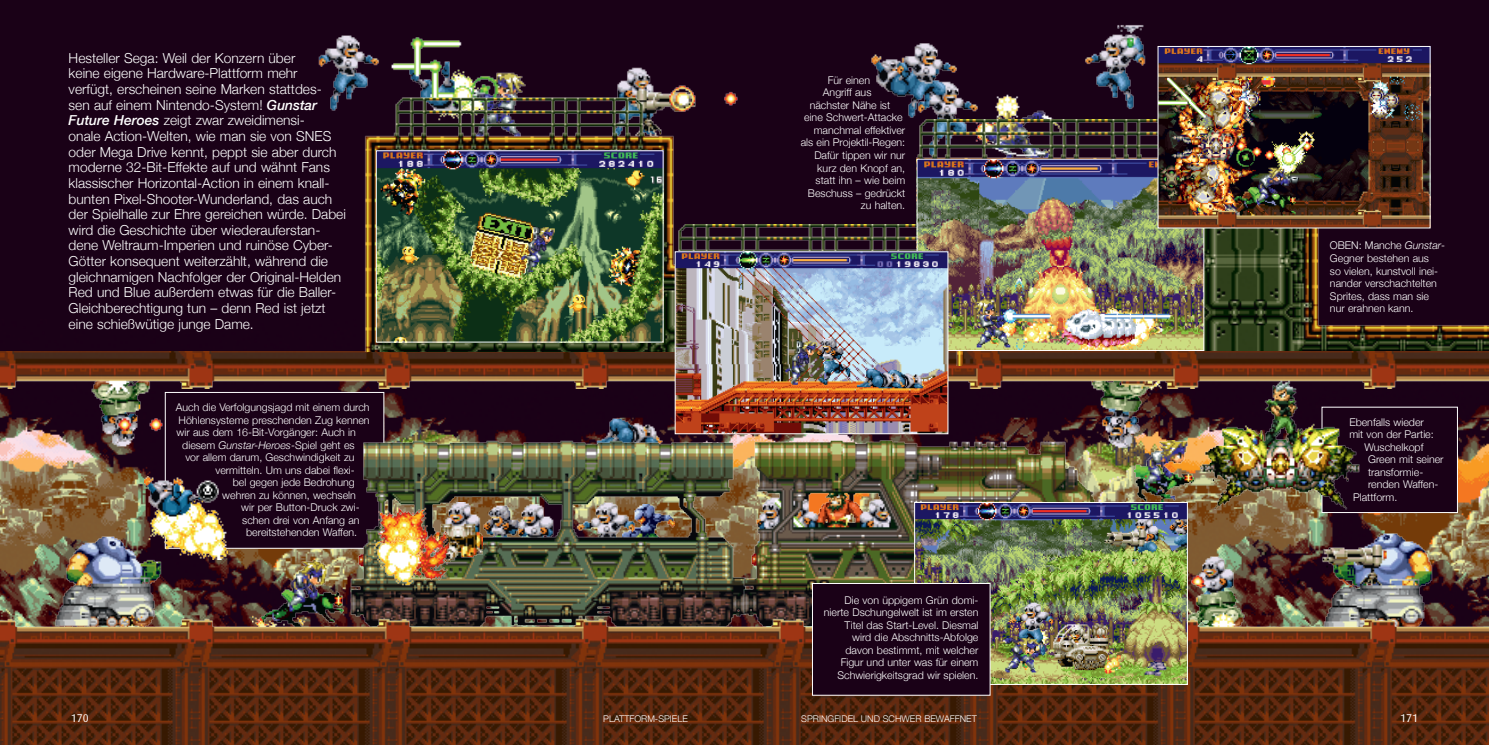
<style>
.page{position:relative;width:1489px;height:745px;background:#fff}
.page>*{position:absolute;margin:0;border:0;box-sizing:border-box;transform-origin:0 0}
.t1{font:300 13.75px/15.6px "Helvetica Neue";color:#fff}
.t2{font:11.25px "Dax";color:#fff}
.t3{font:300 10.62px/12.5px "Helvetica Neue";color:#fff}
.t4{font:300 9.25px "Helvetica Neue";color:#fff}
.s1{font-weight:500;font-style:italic}
.s2{font-style:italic}
</style>
<div class="page">
<div style="left:0;top:0;width:1488px;height:744px;background:#1a0117"></div>
<img style="left:0;top:350px;width:1488px;height:267px">
<div style="left:165px;top:392px;width:219px;height:156px;background:#1a0117;border:1px solid #fff"></div>
<img style="left:46px;top:532px;width:117px;height:85px">
<img style="left:85px;top:388px;width:81px;height:62px">
<img style="left:1073px;top:388px;width:97px;height:62px">
<img style="left:1187px;top:552px;width:66px;height:65px">
<img style="left:583px;top:414px;width:91px;height:10px">
<img style="left:144px;top:476px;width:83px;height:83px">
<img style="left:331px;top:424px;width:397px;height:193px">
<img style="left:728px;top:425px;width:392px;height:192px">
<img style="left:1295px;top:518px;width:149px;height:99px">
<img style="left:253px;top:560px;width:90px;height:57px">
<img style="left:0;top:617px;width:1488px;height:127px">
<img style="left:0;top:351px;width:1488px;height:37px">
<img style="left:441px;top:502px;width:41px;height:59px">
<img style="left:617px;top:67px;width:121px;height:39px">
<img style="left:318px;top:35px;width:208px;height:76px">
<img style="left:1204px;top:158px;width:284px;height:192px">
<img style="left:356px;top:96px;width:345px;height:255px">
<img style="left:871px;top:43px;width:203px;height:77px">
<img style="left:916px;top:120px;width:241px;height:39px">
<img style="left:675px;top:224px;width:287px;height:141px">
<img style="left:433px;top:518px;width:29px;height:71px">
<img style="left:370px;top:496px;width:71px;height:71px">
<img style="left:362px;top:522px;width:71px;height:71px">
<img style="left:918px;top:161px;width:284px;height:188px">
<div style="left:916px;top:159px;width:288px;height:192px;border:1px solid #fff"></div>
<img style="left:1159px;top:48px;width:269px;height:178px">
<div style="left:1157px;top:46px;width:273px;height:182px;border:1px solid #fff"></div>
<img style="left:676px;top:253px;width:270px;height:179px">
<div style="left:674px;top:251px;width:274px;height:183px;border:1px solid #fff"></div>
<img style="left:1134px;top:440px;width:48px;height:61px">
<img style="left:916px;top:503px;width:269px;height:179px">
<div style="left:914px;top:501px;width:273px;height:183px;border:1px solid #fff"></div>
<img style="left:378px;top:152px;width:283px;height:188px">
<img style="left:1074px;top:25px;width:86px;height:95px">
<div style="left:812px;top:582px;width:178px;height:113px;background:#1a0117;border:1px solid #fff"></div>
<div style="left:1321px;top:406px;width:136px;height:106px;background:#1a0117"></div>
<img style="left:1182px;top:370px;width:188px;height:152px">
<p class="t1" style="left:69px;top:49px;width:279px">Hesteller Sega: Weil der Konzern über<br>keine eigene Hardware-Plattform mehr<br>verfügt, erscheinen seine Marken stattdes&shy;sen auf einem Nintendo-System! <span class="s1">Gunstar Future Heroes</span> zeigt zwar zweidimensi-<br>onale Action-Welten, wie man sie von SNES oder Mega Drive kennt, peppt sie aber durch moderne 32-Bit-Effekte auf und wähnt Fans klassischer Horizontal-Action in einem knall&shy;bunten Pixel-Shooter-Wunderland, das auch der Spielhalle zur Ehre gereichen würde. Dabei wird die Geschichte über wiederauferstan&shy;dene Weltraum-Imperien und ruinöse Cyber-Götter konsequent weiterzählt, während die gleichnamigen Nachfolger der Original-Helden Red und Blue außerdem etwas für die Baller-Gleichberechtigung tun – denn Red ist jetzt eine schießwütige junge Dame.</p>
<p class="t3" style="left:176px;top:400px;width:195px">Auch die Verfolgungsjagd mit einem durch</p>
<p class="t3" style="left:178px;top:412px;width:193px">Höhlensysteme preschenden Zug kennen</p>
<p class="t3" style="left:177px;top:425px;width:181px">wir aus dem 16-Bit-Vorgänger: Auch in</p>
<p class="t3" style="left:182px;top:437px;width:174px">diesem <span class="s2">Gunstar-Heroes</span>-Spiel geht es</p>
<p class="t3" style="left:185px;top:450px;width:171px">vor allem darum, Geschwindigkeit zu</p>
<p class="t3" style="left:215px;top:462px;width:141px">vermitteln. Um uns dabei flexi-</p>
<p class="t3" style="left:233px;top:475px;width:123px">bel gegen jede Bedrohung</p>
<p class="t3" style="left:222px;top:487px;width:135px">wehren zu können, wechseln</p>
<p class="t3" style="left:241px;top:500px;width:120px">wir per Button-Druck zwi-</p>
<p class="t3" style="left:242px;top:512px;width:119px">schen drei von Anfang an</p>
<p class="t3" style="left:246px;top:525px;width:112px">bereitstehenden Waffen.</p>
<p class="t3" style="left:827px;top:73px;width:44px">Für einen</p>
<p class="t3" style="left:822px;top:86px;width:50px">Angriff aus</p>
<p class="t3" style="left:809px;top:98px;width:82px">nächster Nähe ist</p>
<p class="t3" style="left:804px;top:111px;width:100px">eine Schwert-Attacke</p>
<p class="t3" style="left:813px;top:123px;width:93px">manchmal effektiver</p>
<p class="t3" style="left:800px;top:135px;width:106px">als ein Projektil-Regen:</p>
<p class="t3" style="left:814px;top:148px;width:92px">Dafür tippen wir nur</p>
<p class="t3" style="left:817px;top:160px;width:89px">kurz den Knopf an,</p>
<p class="t3" style="left:815px;top:173px;width:91px">statt ihn – wie beim</p>
<p class="t3" style="left:808px;top:185px;width:99px">Beschuss – gedrückt</p>
<p class="t3" style="left:860px;top:198px;width:46px">zu halten.</p>
<p class="t3" style="left:823px;top:592px;width:156px;text-align:right">Die von üppigem Grün domi&shy;nierte Dschungelwelt ist im ersten<br>Titel das Start-Level. Diesmal wird die Abschnitts-Abfolge davon bestimmt, mit welcher<br>Figur und unter was für einem<br>Schwierigkeitsgrad wir spielen.</p>
<p class="t3" style="left:1329px;top:238px;width:117px">OBEN: Manche <span class="s2">Gunstar</span>-<br>Gegner bestehen aus<br>so vielen, kunstvoll inei&shy;nander verschachtelten<br>Sprites, dass man sie nur erahnen kann.</p>
<p class="t3" style="left:1349px;top:414px;width:76px">Ebenfalls wieder</p>
<p class="t3" style="left:1349px;top:427px;width:86px">mit von der Partie:</p>
<p class="t3" style="left:1364px;top:439px;width:61px">Wuschelkopf</p>
<p class="t3" style="left:1367px;top:452px;width:77px">Green mit seiner</p>
<p class="t3" style="left:1367px;top:464px;width:57px">transformie-</p>
<p class="t3" style="left:1367px;top:477px;width:72px">renden Waffen-</p>
<p class="t3" style="left:1352px;top:489px;width:46px">Plattform.</p>
<p class="t2" style="left:71px;top:711px;width:19px">170</p>
<p class="t4" style="left:603px;top:710px;width:86px">PLATTFORM-SPIELE</p>
<p class="t4" style="left:801px;top:710px;width:177px">SPRINGFIDEL UND SCHWER BEWAFFNET</p>
<p class="t2" style="left:1399px;top:711px;width:19px">171</p>
</div>
